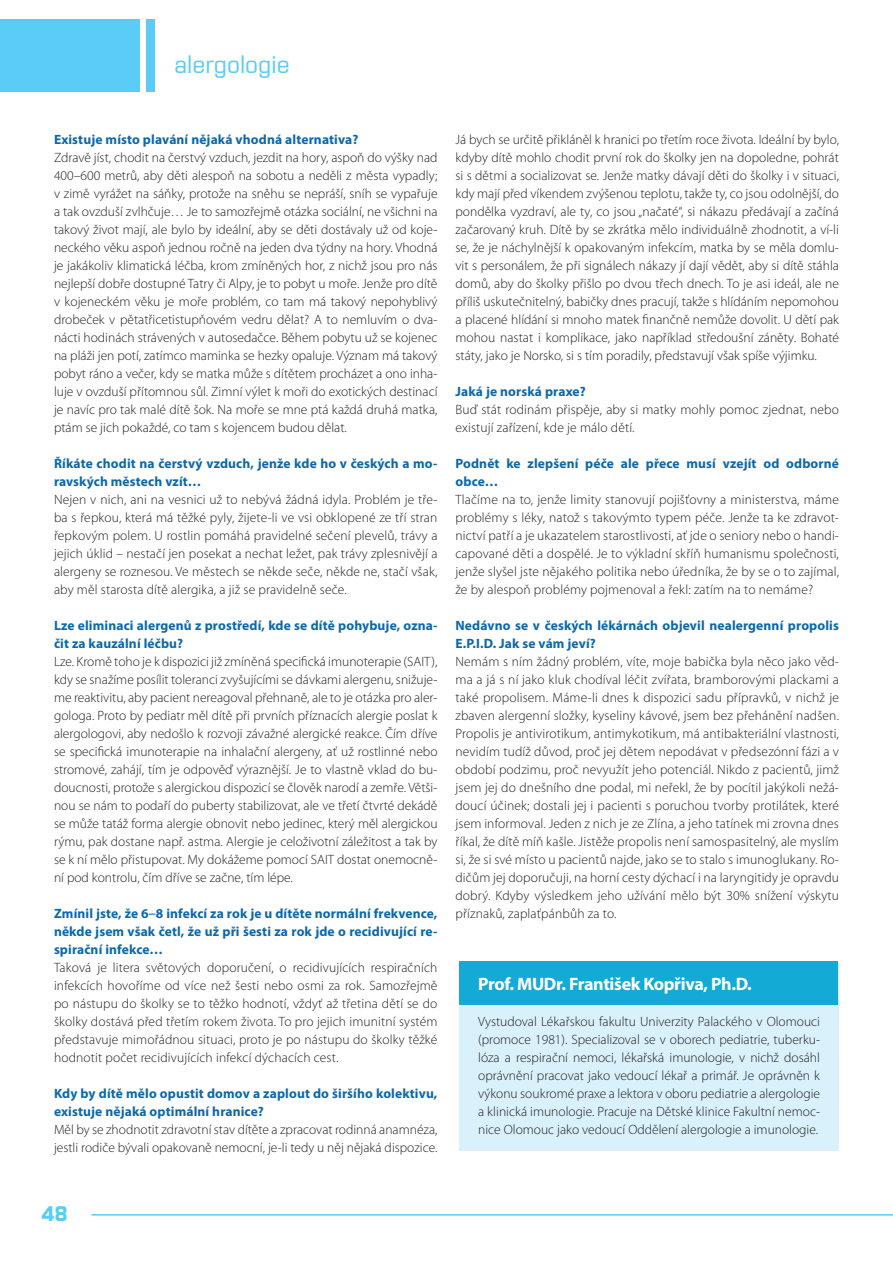
<style>
.page{position:relative;width:893px;height:1263px;background:#fff}
.page>*{position:absolute;margin:0;border:0;box-sizing:border-box;transform-origin:0 0}
.t1{font:500 24px "Purista";color:#5accf5}
.t2{font:700 21px "Purista";color:#5accf5}
.otazka_medi{font:700 18px "Myriad Pro";letter-spacing:-.02em;color:#fff}
.Styl_odstavce6{font:300 13.5px/18px "Myriad Pro";letter-spacing:.005em;color:#231f20;text-align:justify}
.otazka_medi-2{font:700 13.5px/18px "Myriad Pro";letter-spacing:.01em;color:#0c68ab}
.otazka_medi-3{font:300 13.5px/18px "Myriad Pro";color:#231f20;text-align:justify}
.s1{font-family:"Helvetica Neue LT Pro";font-weight:400;font-stretch:condensed}
</style>
<div class="page">
<div style="left:0;top:19px;width:140px;height:72px;background:#5accf5"></div>
<div style="left:147px;top:19px;width:8px;height:72px;background:#5accf5"></div>
<hr style="left:91px;top:1214px;width:802px;height:1px;background:#5accf5">
<div style="left:459px;top:964px;width:380px;height:186px;background:#d8f1fb"></div>
<div style="left:459px;top:961px;width:379px;height:44px;background:#13aad6"></div>
<p class="t1" style="left:174px;top:47px;width:117px">alergologie</p>
<p class="otazka_medi-2" style="left:54px;top:130px;width:306px">Existuje místo plavání nějaká vhodná alternativa?</p>
<p class="Styl_odstavce6" style="left:54px;top:149px;width:385px">Zdravě jíst, chodit na čerstvý vzduch, jezdit na hory, aspoň do výšky nad 400–600 metrů, aby děti alespoň na sobotu a neděli z města vypadly; v zimě vyrážet na sáňky, protože na sněhu se nepráší, sníh se vypařuje a tak ovzduší zvlhčuje… Je to samozřejmě otázka sociální, ne všichni na takový život mají, ale bylo by ideální, aby se děti dostávaly už od koje&shy;neckého věku aspoň jednou ročně na jeden dva týdny na hory. Vhodná je jakákoliv klimatická léčba, krom zmíněných hor, z nichž jsou pro nás nejlepší dobře dostupné Tatry či Alpy, je to pobyt u moře. Jenže pro dítě v kojeneckém věku je moře problém, co tam má takový nepohyblivý drobeček v pětatřicetistupňovém vedru dělat? A to nemluvím o dva&shy;nácti hodinách strávených v autosedačce. Během pobytu už se kojenec na pláži jen potí, zatímco maminka se hezky opaluje. Význam má takový pobyt ráno a večer, kdy se matka může s dítětem procházet a ono inha&shy;luje v ovzduší přítomnou sůl. Zimní výlet k moři do exotických destinací je navíc pro tak malé dítě šok. Na moře se mne ptá každá druhá matka, ptám se jich pokaždé, co tam s kojencem budou dělat.</p>
<p class="otazka_medi-2" style="left:54px;top:454px;width:385px">Říkáte chodit na čerstvý vzduch, jenže kde ho v českých a mo&shy;ravských městech vzít…</p>
<p class="Styl_odstavce6" style="left:54px;top:491px;width:385px">Nejen v nich, ani na vesnici už to nebývá žádná idyla. Problém je tře&shy;ba s řepkou, která má těžké pyly, žijete-li ve vsi obklopené ze tří stran řepkovým polem. U rostlin pomáhá pravidelné sečení plevelů, trávy a jejich úklid – nestačí jen posekat a nechat ležet, pak trávy zplesnivějí a alergeny se roznesou. Ve městech se někde seče, někde ne, stačí však, aby měl starosta dítě alergika, a již se pravidelně seče.</p>
<p class="otazka_medi-2" style="left:54px;top:616px;width:385px">Lze eliminaci alergenů z prostředí, kde se dítě pohybuje, ozna&shy;čit za kauzální léčbu?</p>
<p class="Styl_odstavce6" style="left:54px;top:653px;width:385px">Lze. Kromě toho je k dispozici již zmíněná specifická imunoterapie (SAIT), kdy se snažíme posílit toleranci zvyšujícími se dávkami alergenu, snižuje&shy;me reaktivitu, aby pacient nereagoval přehnaně, ale to je otázka pro aler&shy;gologa. Proto by pediatr měl dítě při prvních příznacích alergie poslat k alergologovi, aby nedošlo k rozvoji závažné alergické reakce. Čím dříve se specifická imunoterapie na inhalační alergeny, ať už rostlinné nebo stromové, zahájí, tím je odpověď výraznější. Je to vlastně vklad do bu&shy;doucnosti, protože s alergickou dispozicí se člověk narodí a zemře. Větši&shy;nou se nám to podaří do puberty stabilizovat, ale ve třetí čtvrté dekádě se může tatáž forma alergie obnovit nebo jedinec, který měl alergickou rýmu, pak dostane např. astma. Alergie je celoživotní záležitost a tak by se k ní mělo přistupovat. My dokážeme pomocí SAIT dostat onemocně&shy;ní pod kontrolu, čím dříve se začne, tím lépe.</p>
<p class="otazka_medi-2" style="left:54px;top:904px;width:385px;text-align:justify">Zmínil jste, že 6<span class="s1">–</span>8 infekcí za rok je u dítěte normální frekvence, někde jsem však četl, že už při šesti za rok jde o recidivující re&shy;spirační infekce…</p>
<p class="Styl_odstavce6" style="left:54px;top:959px;width:385px">Taková je litera světových doporučení, o recidivujících respiračních infekcích hovoříme od více než šesti nebo osmi za rok. Samozřejmě po nástupu do školky se to těžko hodnotí, vždyť až třetina dětí se do školky dostává před třetím rokem života. To pro jejich imunitní systém představuje mimořádnou situaci, proto je po nástupu do školky těžké hodnotit počet recidivujících infekcí dýchacích cest.</p>
<p class="otazka_medi-2" style="left:54px;top:1084px;width:385px">Kdy by dítě mělo opustit domov a zaplout do širšího kolektivu, existuje nějaká optimální hranice?</p>
<p class="Styl_odstavce6" style="left:54px;top:1121px;width:385px">Měl by se zhodnotit zdravotní stav dítěte a zpracovat rodinná anamnéza, jestli rodiče bývali opakovaně nemocní, je-li tedy u něj nějaká dispozice.</p>
<p class="Styl_odstavce6" style="left:455px;top:131px;width:385px">Já bych se určitě přikláněl k hranici po třetím roce života. Ideální by bylo, kdyby dítě mohlo chodit první rok do školky jen na dopoledne, pohrát si s dětmi a socializovat se. Jenže matky dávají děti do školky i v situaci, kdy mají před víkendem zvýšenou teplotu, takže ty, co jsou odolnější, do pondělka vyzdraví, ale ty, co jsou „načaté“, si nákazu předávají a začíná začarovaný kruh. Dítě by se zkrátka mělo individuálně zhodnotit, a ví-li se, že je náchylnější k opakovaným infekcím, matka by se měla domlu&shy;vit s personálem, že při signálech nákazy jí dají vědět, aby si dítě stáhla domů, aby do školky přišlo po dvou třech dnech. To je asi ideál, ale ne příliš uskutečnitelný, babičky dnes pracují, takže s hlídáním nepomohou a placené hlídání si mnoho matek finančně nemůže dovolit. U dětí pak mohou nastat i komplikace, jako například středoušní záněty. Bohaté státy, jako je Norsko, si s tím poradily, představují však spíše výjimku.</p>
<p class="otazka_medi-2" style="left:455px;top:382px;width:132px">Jaká je norská praxe?</p>
<p class="Styl_odstavce6" style="left:455px;top:401px;width:385px">Buď stát rodinám přispěje, aby si matky mohly pomoc zjednat, nebo existují zařízení, kde je málo dětí.</p>
<p class="otazka_medi-2" style="left:455px;top:454px;width:385px">Podnět ke zlepšení péče ale přece musí vzejít od odborné obce…</p>
<p class="Styl_odstavce6" style="left:455px;top:491px;width:385px">Tlačíme na to, jenže limity stanovují pojišťovny a ministerstva, máme problémy s léky, natož s takovýmto typem péče. Jenže ta ke zdravot&shy;nictví patří a je ukazatelem starostlivosti, ať jde o seniory nebo o handi&shy;capované děti a dospělé. Je to výkladní skříň humanismu společnosti, jenže slyšel jste nějakého politika nebo úředníka, že by se o to zajímal, že by alespoň problémy pojmenoval a řekl: zatím na to nemáme?</p>
<p class="otazka_medi-2" style="left:455px;top:616px;width:385px">Nedávno se v českých lékárnách objevil nealergenní propolis<br>E.P.I.D. Jak se vám jeví?</p>
<p class="Styl_odstavce6" style="left:455px;top:653px;width:385px">Nemám s ním žádný problém, víte, moje babička byla něco jako věd&shy;ma a já s ní jako kluk chodíval léčit zvířata, bramborovými plackami a také propolisem. Máme-li dnes k dispozici sadu přípravků, v nichž je zbaven alergenní složky, kyseliny kávové, jsem bez přehánění nadšen.<br>Propolis je antivirotikum, antimykotikum, má antibakteriální vlastnosti, nevidím tudíž důvod, proč jej dětem nepodávat v předsezónní fázi a v období podzimu, proč nevyužít jeho potenciál. Nikdo z pacientů, jimž jsem jej do dnešního dne podal, mi neřekl, že by pocítil jakýkoli nežá&shy;doucí účinek; dostali jej i pacienti s poruchou tvorby protilátek, které jsem informoval. Jeden z nich je ze Zlína, a jeho tatínek mi zrovna dnes říkal, že dítě míň kašle. Jistěže propolis není samospasitelný, ale myslím si, že si své místo u pacientů najde, jako se to stalo s imunoglukany. Ro&shy;dičům jej doporučuji, na horní cesty dýchací i na laryngitidy je opravdu dobrý. Kdyby výsledkem jeho užívání mělo být 30% snížení výskytu příznaků, zaplaťpánbůh za to.</p>
<p class="otazka_medi" style="left:478px;top:972px;width:275px">Prof. MUDr. František Kopřiva, Ph.D.</p>
<p class="otazka_medi-3" style="left:478px;top:1013px;width:343px">Vystudoval Lékařskou fakultu Univerzity Palackého v Olomouci (promoce 1981). Specializoval se v oborech pediatrie, tuberku&shy;lóza a respirační nemoci, lékařská imunologie, v nichž dosáhl oprávnění pracovat jako vedoucí lékař a primář. Je oprávněn k výkonu soukromé praxe a lektora v oboru pediatrie a alergologie a klinická imunologie. Pracuje na Dětské klinice Fakultní nemoc&shy;nice Olomouc jako vedoucí Oddělení alergologie a imunologie.</p>
<h2 class="t2" style="left:42px;top:1198px;width:28px">48</h2>
</div>
